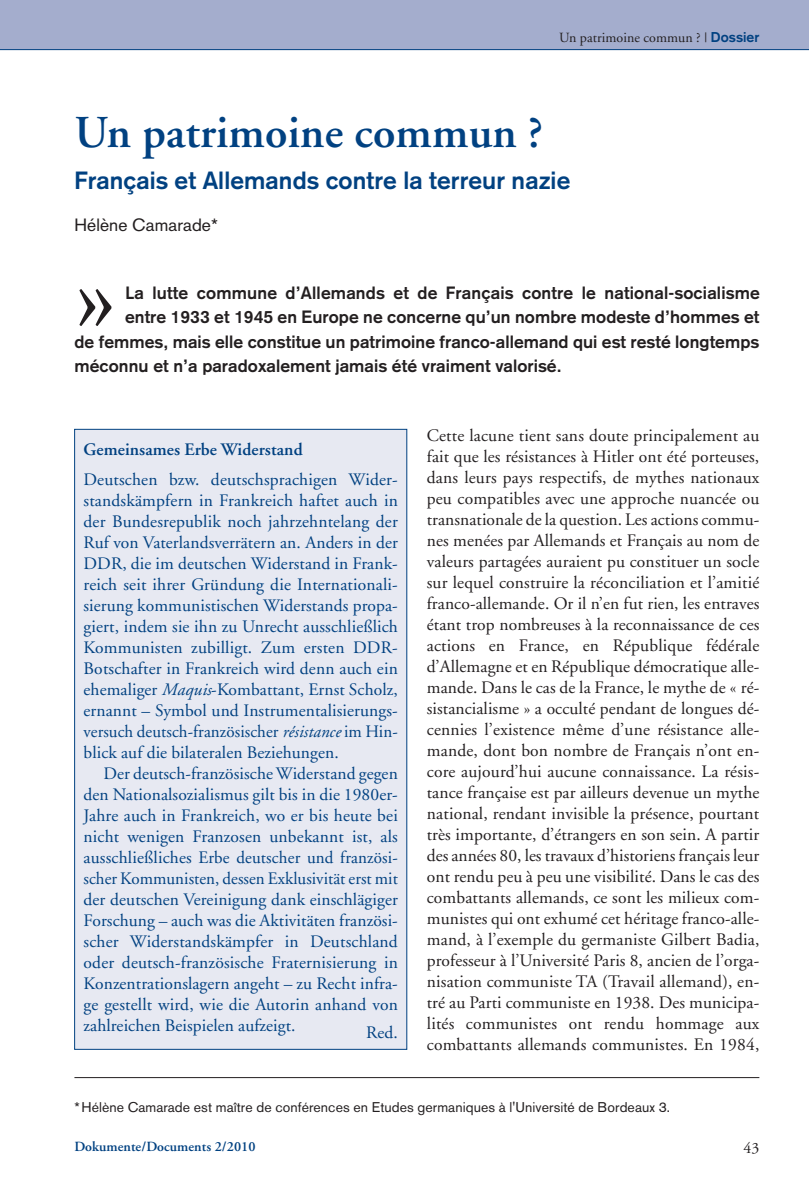
<style>
.page{position:relative;width:809px;height:1191px;background:#fff}
.page>*{position:absolute;margin:0;border:0;box-sizing:border-box;transform-origin:0 0}
.t1{font:111.48px "Adobe Garamond";color:#231f20}
.t2{font:600 45.5px "Adobe Garamond";letter-spacing:.005em;color:#014181}
.t3{font:700 24.5px "Akzidenz Grotesk";letter-spacing:.005em;color:#014181}
.t4{font:17.5px/21px "Adobe Garamond";letter-spacing:.01em;color:#231f20;text-align:justify}
.t5{font:17.5px/21px "Adobe Garamond";letter-spacing:.005em;color:#014181;text-align:justify}
.t6{font:700 17.5px "Akzidenz Grotesk";letter-spacing:.005em;color:#231f20}
.t7{font:600 17.5px "Adobe Garamond";letter-spacing:.005em;color:#014181}
.t8{font:17.5px "Akzidenz Grotesk";letter-spacing:.005em;color:#231f20}
.t9{font:15.75px "Adobe Garamond";color:#231f20}
.t10{font:14px "Akzidenz Grotesk BE";letter-spacing:.005em;color:#231f20}
.t11{font:14px "Adobe Garamond";letter-spacing:.005em;color:#231f20}
.t12{font:600 14px "Adobe Garamond";letter-spacing:.005em;color:#014181}
.s1{font-family:"Akzidenz Grotesk";font-weight:700;color:#014181}
.s2{font-style:italic}
</style>
<div class="page">
<div style="left:0;top:0;width:809px;height:50px;background:#a4adcd"></div>
<hr style="left:74px;top:1077px;width:685px;height:1px;background:#231f20">
<hr style="left:0;top:49px;width:809px;height:1px;background:#014181">
<div style="left:75px;top:429px;width:331px;height:620px;background:#e7e9f2"></div>
<p class="t11" style="left:559px;top:32px;width:202px">Un patrimoine commun ? | <span class="s1">Dossier</span></p>
<h2 class="t2" style="left:74px;top:114px;width:470px">Un patrimoine commun ?</h2>
<h3 class="t3" style="left:74px;top:172px;width:497px">Français et Allemands contre la terreur nazie</h3>
<p class="t8" style="left:74px;top:219px;width:145px">Hélène Camarade*</p>
<h1 class="t1" style="left:74px;top:251px;width:44px">»</h1>
<p class="t6" style="left:125px;top:286px;width:636px">La lutte commune d’Allemands et de Français contre le national-socialisme</p>
<p class="t6" style="left:125px;top:311px;width:636px">entre 1933 et 1945 en Europe ne concerne qu’un nombre modeste d’hommes et</p>
<p class="t6" style="left:74px;top:335px;width:686px">de femmes, mais elle constitue un patrimoine franco-allemand qui est resté longtemps</p>
<p class="t6" style="left:74px;top:360px;width:488px">méconnu et n’a paradoxalement jamais été vraiment valorisé.</p>
<p class="t7" style="left:84px;top:442px;width:220px">Gemeinsames Erbe Widerstand</p>
<p class="t5" style="left:84px;top:470px;width:316px">Deutschen bzw. deutschsprachigen Wider&shy;standskämpfern in Frankreich haftet auch in der Bundesrepublik noch jahrzehntelang der Ruf von Vaterlandsverrätern an. Anders in der DDR, die im deutschen Widerstand in Frank&shy;reich seit ihrer Gründung die Internationali&shy;sierung kommunistischen Widerstands propa&shy;giert, indem sie ihn zu Unrecht ausschließlich Kommunisten zubilligt. Zum ersten DDR-Botschafter in Frankreich wird denn auch ein ehemaliger <span class="s2">Maquis</span>-Kombattant, Ernst Scholz, ernannt – Symbol und Instrumentalisierungs&shy;versuch deutsch-französischer <span class="s2">résistance</span> im Hin&shy;blick auf die bilateralen Beziehungen.</p>
<p class="t5" style="left:83px;top:764px;width:316px;text-indent:20px">Der deutsch-französische Widerstand gegen den Nationalsozialismus gilt bis in die 1980er-Jahre auch in Frankreich, wo er bis heute bei nicht wenigen Franzosen unbekannt ist, als ausschließliches Erbe deutscher und französi&shy;scher Kommunisten, dessen Exklusivität erst mit der deutschen Vereinigung dank einschlägiger Forschung – auch was die Aktivitäten französi&shy;scher Widerstandskämpfer in Deutschland oder deutsch-französische Fraternisierung in Konzentrationslagern angeht – zu Recht infra&shy;ge gestellt wird, wie die Autorin anhand von zahlreichen Beispielen aufzeigt.</p>
<p class="t5" style="left:366px;top:1023px;width:33px">Red.</p>
<p class="t4" style="left:427px;top:426px;width:334px">Cette lacune tient sans doute principalement au fait que les résistances à Hitler ont été porteuses, dans leurs pays respectifs, de mythes nationaux peu compatibles avec une approche nuancée ou transnationale de la question. Les actions commu&shy;nes menées par Allemands et Français au nom de valeurs partagées auraient pu constituer un socle sur lequel construire la réconciliation et l’amitié franco-allemande. Or il n’en fut rien, les entraves étant trop nombreuses à la reconnaissance de ces actions en France, en République fédérale d’Allemagne et en République démocratique alle&shy;mande. Dans le cas de la France, le mythe de « ré&shy;sistancialisme » a occulté pendant de longues dé&shy;cennies l’existence même d’une résistance alle&shy;mande, dont bon nombre de Français n’ont en&shy;core aujourd’hui aucune connaissance. La résis&shy;tance française est par ailleurs devenue un mythe national, rendant invisible la présence, pourtant très importante, d’étrangers en son sein. A partir des années 80, les travaux d’historiens français leur ont rendu peu à peu une visibilité. Dans le cas des combattants allemands, ce sont les milieux com&shy;munistes qui ont exhumé cet héritage franco-alle&shy;mand, à l’exemple du germaniste Gilbert Badia, professeur à l’Université Paris 8, ancien de l’orga&shy;nisation communiste TA (Travail allemand), en&shy;tré au Parti communiste en 1938. Des municipa&shy;lités communistes ont rendu hommage aux combattants allemands communistes. En 1984,</p>
<p class="t10" style="left:74px;top:1101px;width:597px">*Hélène Camarade est maître de conférences en Etudes germaniques à l'Université de Bordeaux 3.</p>
<p class="t12" style="left:74px;top:1141px;width:183px">Dokumente/Documents 2/2010</p>
<p class="t9" style="left:743px;top:1141px;width:17px">43</p>
</div>
